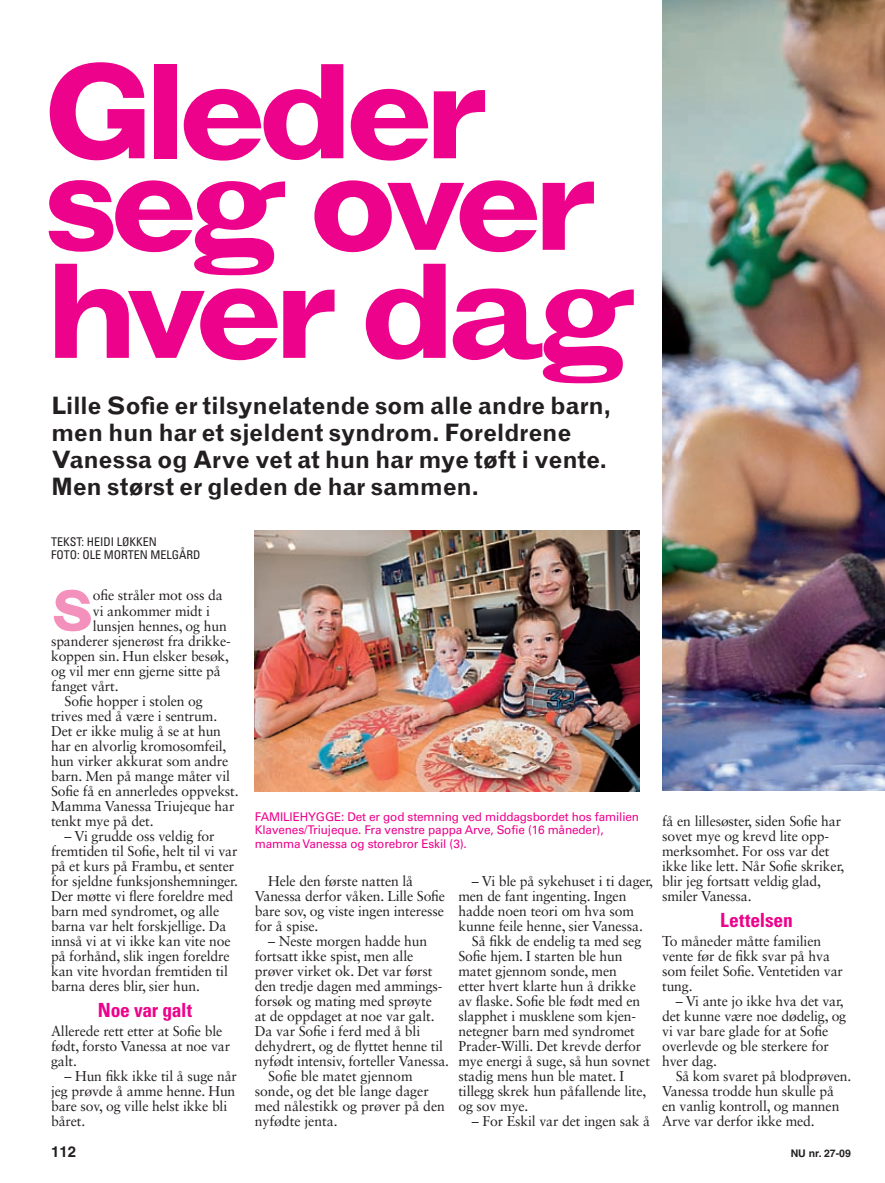
<style>
.page{position:relative;width:885px;height:1183px;background:#fff}
.page>*{position:absolute;margin:0;border:0;box-sizing:border-box;transform-origin:0 0}
.t1{font:700 expanded 136.5px/108px "Grotesque MT Std";letter-spacing:-.095em;color:#ed028c;scale:.95 1}
.t2{font:700 expanded 57.75px "Grotesque MT Std";color:#f390bc;scale:.95 1}
.t3{font:700 24px/27px "Grotesque MT Std";letter-spacing:-.015em;color:#231f20}
.t4{font:700 condensed 19.5px "Univers LT Std";letter-spacing:-.01em;color:#ed028c}
.t5{font:700 15px "Helvetica";color:#231f20}
.t6{font:14.25px/15px "Sabon LT Std";letter-spacing:-.01em;color:#231f20}
.t7{font:12px/13.5px "Univers LT Std";letter-spacing:-.01em;color:#ed028c}
.t8{font:condensed 12px/13.5px "Univers LT Std";color:#231f20}
.t9{font:700 10.5px "Helvetica";color:#231f20}
</style>
<div class="page">
<img style="left:255px;top:530px;width:384px;height:261px">
<img style="left:662px;top:0;width:222px;height:789px">
<h1 class="t1" style="left:44px;top:57px;width:469px">Gleder</h1>
<h1 class="t1" style="left:44px;top:148px;width:624px">seg over hver dag</h1>
<h3 class="t3" style="left:51px;top:392px;width:561px">Lille Sofie er tilsynelatende som alle andre barn, men hun har et sjeldent syndrom. Foreldrene Vanessa og Arve vet at hun har mye tøft i vente.<br>Men størst er gleden de har sammen.</h3>
<p class="t8" style="left:51px;top:534px;width:151px">TEKST: HEIDI LØKKEN<br>FOTO: OLE MORTEN MELGÅRD</p>
<h2 class="t2" style="left:51px;top:576px;width:46px">S</h2>
<p class="t6" style="left:93px;top:587px;width:131px">ofie stråler mot oss da</p>
<p class="t6" style="left:93px;top:602px;width:119px">vi ankommer midt i</p>
<p class="t6" style="left:93px;top:617px;width:135px">lunsjen hennes, og hun</p>
<p class="t6" style="left:51px;top:632px;width:181px">spanderer sjenerøst fra drikke-</p>
<p class="t6" style="left:51px;top:647px;width:179px">koppen sin. Hun elsker besøk,</p>
<p class="t6" style="left:51px;top:662px;width:171px">og vil mer enn gjerne sitte på</p>
<p class="t6" style="left:51px;top:677px;width:69px">fanget vårt.</p>
<p class="t6" style="left:65px;top:692px;width:140px">Sofie hopper i stolen og</p>
<p class="t6" style="left:51px;top:707px;width:168px">trives med å være i sentrum.</p>
<p class="t6" style="left:51px;top:722px;width:171px">Det er ikke mulig å se at hun</p>
<p class="t6" style="left:51px;top:737px;width:177px">har en alvorlig kromosomfeil,</p>
<p class="t6" style="left:51px;top:752px;width:179px">hun virker akkurat som andre</p>
<p class="t6" style="left:51px;top:767px;width:180px">barn. Men på mange måter vil</p>
<p class="t6" style="left:51px;top:782px;width:189px">Sofie få en annerledes oppvekst.</p>
<p class="t6" style="left:51px;top:797px;width:185px">Mamma Vanessa Triujeque har</p>
<p class="t6" style="left:51px;top:812px;width:104px">tenkt mye på det.</p>
<p class="t6" style="left:51px;top:827px;width:188px;text-indent:14px">– Vi grudde oss veldig for fremtiden til Sofie, helt til vi var på et kurs på Frambu, et senter for sjeldne funksjonshemninger.<br>Der møtte vi flere foreldre med barn med syndromet, og alle barna var helt forskjellige. Da innså vi at vi ikke kan vite noe på forhånd, slik ingen foreldre kan vite hvordan fremtiden til barna deres blir, sier hun.</p>
<h3 class="t4" style="left:98px;top:998px;width:96px">Noe var galt</h3>
<p class="t6" style="left:51px;top:1022px;width:181px">Allerede rett etter at Sofie ble født, forsto Vanessa at noe var galt.</p>
<p class="t6" style="left:51px;top:1067px;width:187px;text-indent:14px">– Hun fikk ikke til å suge når jeg prøvde å amme henne. Hun bare sov, og ville helst ikke bli båret.</p>
<p class="t7" style="left:255px;top:809px;width:386px">FAMILIEHYGGE: Det er god stemning ved middagsbordet hos familien<br>Klavenes/Triujeque. Fra venstre pappa Arve, Sofie (16 måneder), mamma Vanessa og storebror Eskil (3).</p>
<p class="t6" style="left:255px;top:872px;width:192px;text-indent:14px">Hele den første natten lå<br>Vanessa derfor våken. Lille Sofie bare sov, og viste ingen interesse for å spise.</p>
<p class="t6" style="left:268px;top:932px;width:160px">– Neste morgen hadde hun</p>
<p class="t6" style="left:255px;top:947px;width:160px">fortsatt ikke spist, men alle</p>
<p class="t6" style="left:255px;top:962px;width:179px">prøver virket ok. Det var først</p>
<p class="t6" style="left:255px;top:977px;width:189px">den tredje dagen med ammings-</p>
<p class="t6" style="left:255px;top:992px;width:179px">forsøk og mating med sprøyte</p>
<p class="t6" style="left:255px;top:1007px;width:181px">at de oppdaget at noe var galt.</p>
<p class="t6" style="left:255px;top:1022px;width:167px">Da var Sofie i ferd med å bli</p>
<p class="t6" style="left:255px;top:1037px;width:190px">dehydrert, og de flyttet henne til</p>
<p class="t6" style="left:255px;top:1052px;width:196px">nyfødt intensiv, forteller Vanessa.</p>
<p class="t6" style="left:268px;top:1067px;width:146px">Sofie ble matet gjennom</p>
<p class="t6" style="left:255px;top:1082px;width:176px">sonde, og det ble lange dager</p>
<p class="t6" style="left:255px;top:1097px;width:192px">med nålestikk og prøver på den</p>
<p class="t6" style="left:255px;top:1112px;width:85px">nyfødte jenta.</p>
<p class="t6" style="left:472px;top:872px;width:183px">– Vi ble på sykehuset i ti dager,</p>
<p class="t6" style="left:458px;top:887px;width:169px">men de fant ingenting. Ingen</p>
<p class="t6" style="left:458px;top:902px;width:177px">hadde noen teori om hva som</p>
<p class="t6" style="left:458px;top:917px;width:186px">kunne feile henne, sier Vanessa.</p>
<p class="t6" style="left:472px;top:933px;width:171px">Så fikk de endelig ta med seg</p>
<p class="t6" style="left:458px;top:948px;width:166px">Sofie hjem. I starten ble hun</p>
<p class="t6" style="left:458px;top:963px;width:160px">matet gjennom sonde, men</p>
<p class="t6" style="left:458px;top:978px;width:179px">etter hvert klarte hun å drikke</p>
<p class="t6" style="left:458px;top:993px;width:183px">av flaske. Sofie ble født med en</p>
<p class="t6" style="left:458px;top:1008px;width:179px">slapphet i musklene som kjen-</p>
<p class="t6" style="left:458px;top:1023px;width:178px">netegner barn med syndromet</p>
<p class="t6" style="left:458px;top:1038px;width:184px">Prader-Willi. Det krevde derfor</p>
<p class="t6" style="left:458px;top:1053px;width:193px">mye energi å suge, så hun sovnet</p>
<p class="t6" style="left:458px;top:1068px;width:167px">stadig mens hun ble matet. I</p>
<p class="t6" style="left:458px;top:1083px;width:189px">tillegg skrek hun påfallende lite,</p>
<p class="t6" style="left:458px;top:1098px;width:71px">og sov mye.</p>
<p class="t6" style="left:472px;top:1113px;width:180px">– For Eskil var det ingen sak å</p>
<p class="t6" style="left:662px;top:813px;width:184px">få en lillesøster, siden Sofie har sovet mye og krevd lite opp&shy;merksomhet. For oss var det ikke like lett. Når Sofie skriker, blir jeg fortsatt veldig glad, smiler Vanessa.</p>
<h3 class="t4" style="left:720px;top:908px;width:74px">Lettelsen</h3>
<p class="t6" style="left:662px;top:932px;width:182px">To måneder måtte familien vente før de fikk svar på hva som feilet Sofie. Ventetiden var tung.</p>
<p class="t6" style="left:662px;top:992px;width:186px;text-indent:14px">– Vi ante jo ikke hva det var, det kunne være noe dødelig, og vi var bare glade for at Sofie overlevde og ble sterkere for hver dag.</p>
<p class="t6" style="left:662px;top:1067px;width:191px;text-indent:14px">Så kom svaret på blodprøven.<br>Vanessa trodde hun skulle på en vanlig kontroll, og mannen<br>Arve var derfor ikke med.</p>
<p class="t5" style="left:51px;top:1141px;width:27px">112</p>
<p class="t9" style="left:790px;top:1146px;width:62px">NU nr. 27-09</p>
</div>
